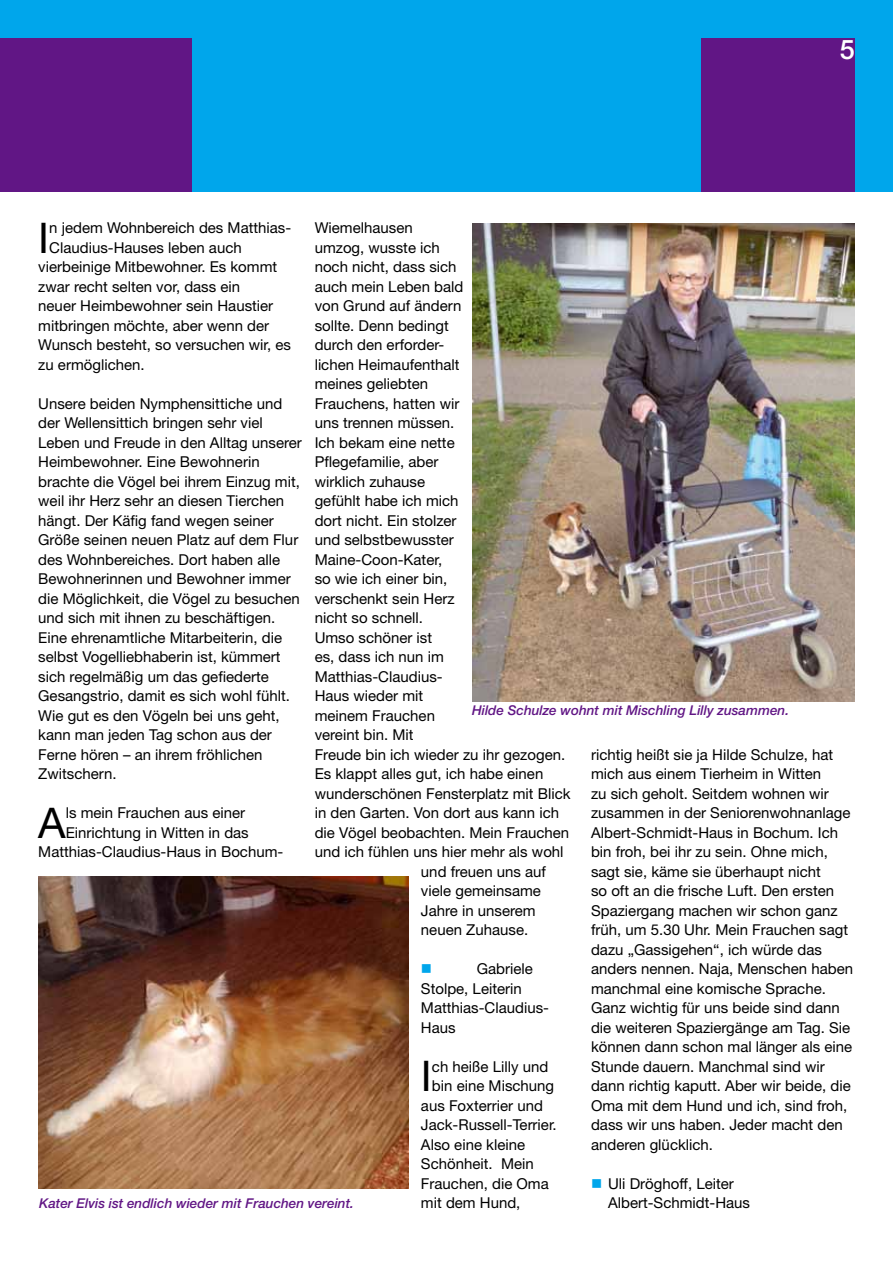
<style>
.page{position:relative;width:893px;height:1263px;background:#fff}
.page>*{position:absolute;margin:0;border:0;box-sizing:border-box;transform-origin:0 0}
.t1{font:42.3px "Helvetica Neue";color:#000}
.t2{font:500 27px "Helvetica Neue";color:#fff}
.t3{font:15px/19.5px "Helvetica Neue";color:#000}
.t4{font:italic 500 13.5px "Helvetica Neue";color:#611685}
</style>
<div class="page">
<div style="left:0;top:0;width:893px;height:191px;background:#00a6eb"></div>
<div style="left:0;top:38px;width:191px;height:153px;background:#611685"></div>
<img style="left:472px;top:223px;width:383px;height:478px">
<img style="left:38px;top:877px;width:370px;height:312px">
<div style="left:702px;top:38px;width:153px;height:153px;background:#611685"></div>
<h2 class="t2" style="left:840px;top:34px;width:17px">5</h2>
<h1 class="t1" style="left:38px;top:212px;width:12px">I</h1>
<p class="t3" style="left:49px;top:218px;width:244px">n jedem Wohnbereich des Matthias-</p>
<p class="t3" style="left:315px;top:218px;width:100px">Wiemelhausen</p>
<p class="t3" style="left:315px;top:237px;width:127px">umzog, wusste ich</p>
<p class="t3" style="left:315px;top:257px;width:143px">noch nicht, dass sich</p>
<p class="t3" style="left:315px;top:276px;width:150px">auch mein Leben bald</p>
<p class="t3" style="left:315px;top:296px;width:148px">von Grund auf ändern</p>
<p class="t3" style="left:315px;top:315px;width:136px">sollte. Denn bedingt</p>
<p class="t3" style="left:315px;top:335px;width:131px">durch den erforder-</p>
<p class="t3" style="left:315px;top:354px;width:147px">lichen Heimaufenthalt</p>
<p class="t3" style="left:315px;top:374px;width:115px">meines geliebten</p>
<p class="t3" style="left:315px;top:393px;width:146px">Frauchens, hatten wir</p>
<p class="t3" style="left:315px;top:413px;width:141px">uns trennen müssen.</p>
<p class="t3" style="left:315px;top:432px;width:142px">Ich bekam eine nette</p>
<p class="t3" style="left:315px;top:452px;width:125px">Pflegefamilie, aber</p>
<p class="t3" style="left:315px;top:471px;width:112px">wirklich zuhause</p>
<p class="t3" style="left:315px;top:491px;width:145px">gefühlt habe ich mich</p>
<p class="t3" style="left:315px;top:510px;width:143px">dort nicht. Ein stolzer</p>
<p class="t3" style="left:315px;top:530px;width:141px">und selbstbewusster</p>
<p class="t3" style="left:315px;top:549px;width:129px">Maine-Coon-Kater,</p>
<p class="t3" style="left:315px;top:569px;width:134px">so wie ich einer bin,</p>
<p class="t3" style="left:315px;top:588px;width:141px">verschenkt sein Herz</p>
<p class="t3" style="left:315px;top:608px;width:110px">nicht so schnell.</p>
<p class="t3" style="left:315px;top:627px;width:119px">Umso schöner ist</p>
<p class="t3" style="left:315px;top:647px;width:131px">es, dass ich nun im</p>
<p class="t3" style="left:315px;top:666px;width:130px">Matthias-Claudius-</p>
<p class="t3" style="left:315px;top:686px;width:110px">Haus wieder mit</p>
<p class="t3" style="left:315px;top:705px;width:122px">meinem Frauchen</p>
<p class="t3" style="left:315px;top:725px;width:100px">vereint bin. Mit</p>
<p class="t3" style="left:315px;top:744px;width:252px">Freude bin ich wieder zu ihr gezogen.</p>
<p class="t3" style="left:315px;top:764px;width:230px">Es klappt alles gut, ich habe einen</p>
<p class="t3" style="left:315px;top:783px;width:257px">wunderschönen Fensterplatz mit Blick</p>
<p class="t3" style="left:315px;top:803px;width:246px">in den Garten. Von dort aus kann ich</p>
<p class="t3" style="left:315px;top:822px;width:256px">die Vögel beobachten. Mein Frauchen</p>
<p class="t3" style="left:315px;top:842px;width:250px">und ich fühlen uns hier mehr als wohl</p>
<p class="t3" style="left:421px;top:861px;width:127px">und freuen uns auf</p>
<p class="t3" style="left:421px;top:881px;width:122px">viele gemeinsame</p>
<p class="t3" style="left:421px;top:900px;width:116px">Jahre in unserem</p>
<p class="t3" style="left:421px;top:920px;width:109px">neuen Zuhause.</p>
<p class="t3" style="left:421px;top:959px;width:130px;text-indent:56px">Gabriele<br>Stolpe, Leiterin<br>Matthias-Claudius-<br>Haus</p>
<h1 class="t1" style="left:421px;top:1051px;width:12px">I</h1>
<p class="t3" style="left:432px;top:1056px;width:118px">ch heiße Lilly und</p>
<p class="t3" style="left:49px;top:237px;width:194px">Claudius-Hauses leben auch</p>
<p class="t3" style="left:38px;top:257px;width:240px">vierbeinige Mitbewohner. Es kommt</p>
<p class="t3" style="left:38px;top:276px;width:203px">zwar recht selten vor, dass ein</p>
<p class="t3" style="left:38px;top:296px;width:237px">neuer Heimbewohner sein Haustier</p>
<p class="t3" style="left:38px;top:315px;width:232px">mitbringen möchte, aber wenn der</p>
<p class="t3" style="left:38px;top:335px;width:254px">Wunsch besteht, so versuchen wir, es</p>
<p class="t3" style="left:38px;top:354px;width:108px">zu ermöglichen.</p>
<p class="t3" style="left:38px;top:393px;width:265px">Unsere beiden Nymphensittiche und der Wellensittich bringen sehr viel Leben und Freude in den Alltag unserer Heimbewohner. Eine Bewohnerin brachte die Vögel bei ihrem Einzug mit, weil ihr Herz sehr an diesen Tierchen hängt. Der Käfig fand wegen seiner Größe seinen neuen Platz auf dem Flur des Wohnbereiches. Dort haben alle Bewohnerinnen und Bewohner immer die Möglichkeit, die Vögel zu besuchen und sich mit ihnen zu beschäftigen.<br>Eine ehrenamtliche Mitarbeiterin, die selbst Vogelliebhaberin ist, kümmert sich regelmäßig um das gefiederte Gesangstrio, damit es sich wohl fühlt.<br>Wie gut es den Vögeln bei uns geht, kann man jeden Tag schon aus der Ferne hören – an ihrem fröhlichen Zwitschern.</p>
<h1 class="t1" style="left:38px;top:797px;width:29px">A</h1>
<p class="t3" style="left:66px;top:803px;width:181px">ls mein Frauchen aus einer</p>
<p class="t4" style="left:472px;top:702px;width:319px">Hilde Schulze wohnt mit Mischling Lilly zusammen.</p>
<p class="t3" style="left:591px;top:744px;width:264px">richtig heißt sie ja Hilde Schulze, hat mich aus einem Tierheim in Witten<br>zu sich geholt. Seitdem wohnen wir zusammen in der Seniorenwohnanlage Albert-Schmidt-Haus in Bochum. Ich bin froh, bei ihr zu sein. Ohne mich, sagt sie, käme sie überhaupt nicht<br>so oft an die frische Luft. Den ersten Spaziergang machen wir schon ganz früh, um 5.30 Uhr. Mein Frauchen sagt dazu „Gassigehen“, ich würde das anders nennen. Naja, Menschen haben manchmal eine komische Sprache.<br>Ganz wichtig für uns beide sind dann die weiteren Spaziergänge am Tag. Sie können dann schon mal länger als eine Stunde dauern. Manchmal sind wir dann richtig kaputt. Aber wir beide, die Oma mit dem Hund und ich, sind froh, dass wir uns haben. Jeder macht den anderen glücklich.</p>
<p class="t3" style="left:608px;top:1173px;width:127px">Uli Dröghoff, Leiter</p>
<p class="t3" style="left:66px;top:822px;width:185px">Einrichtung in Witten in das</p>
<p class="t3" style="left:38px;top:842px;width:247px">Matthias-Claudius-Haus in Bochum-</p>
<p class="t3" style="left:432px;top:1076px;width:124px">bin eine Mischung</p>
<p class="t3" style="left:421px;top:1095px;width:123px">aus Foxterrier und</p>
<p class="t3" style="left:421px;top:1115px;width:137px">Jack-Russell-Terrier.</p>
<p class="t3" style="left:421px;top:1134px;width:106px">Also eine kleine</p>
<p class="t3" style="left:421px;top:1154px;width:114px">Schönheit. Mein</p>
<p class="t3" style="left:421px;top:1173px;width:129px">Frauchen, die Oma</p>
<p class="t3" style="left:421px;top:1193px;width:101px">mit dem Hund,</p>
<p class="t4" style="left:39px;top:1195px;width:316px">Kater Elvis ist endlich wieder mit Frauchen vereint.</p>
<p class="t3" style="left:608px;top:1193px;width:143px">Albert-Schmidt-Haus</p>
</div>
